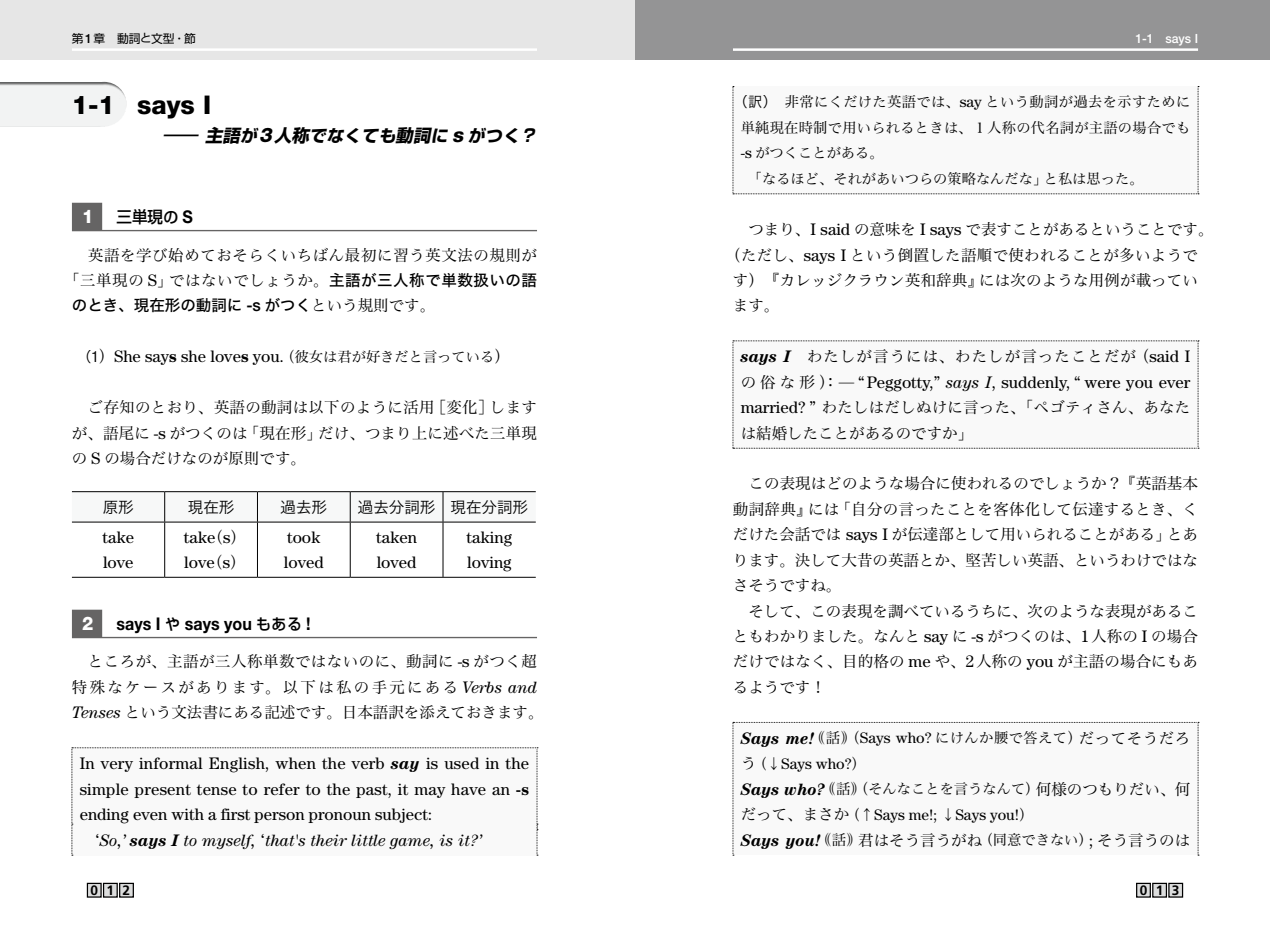
<style>
.page{position:relative;width:1270px;height:933px;background:#fff}
.page>*{position:absolute;margin:0;border:0;box-sizing:border-box;transform-origin:0 0}
.t1{font:800 25.72px "Helvetica Neue LT Std";color:#000}
.t2{font:700 17.5px "Helvetica Neue LT Std";color:#000;scale:.92 1}
.t3{font:16.62px/24.8px "Century Std";color:#000}
.t4{font:italic 16.62px "Century Std";color:#000}
.t5{font:italic 700 16.62px "Shin Go Pro";color:#000}
.t6{font:500 16.28px "Shin Go Pro";color:#000;scale:.95 1}
.t7{font:15.58px/25.4px "Hira Min Pro N W3";letter-spacing:.01em;color:#000}
.t8{font:15.58px/25.4px "Hira Min Pro N W3";letter-spacing:.03em;color:#000}
.t9{font:15.58px/25.4px "Hira Min Pro N W3";letter-spacing:.035em;color:#000;text-align:center}
.t10{font:15.58px "Hira Min Pro N W3";letter-spacing:.065em;color:#000}
.t11{font:15.58px "Hira Kaku Std N W5";color:#000}
.t12{font:15.58px "Hira Kaku Pro N W3";color:#000}
.t13{font:15.4px "Century Std";color:#000}
.t14{font:14.17px/25.4px "Hira Min Pro N W3";letter-spacing:.02em;color:#000}
.t15{font:14.17px "Hira Min Pro N W3";color:#000}
.t16{font:700 13.65px "Frutiger";letter-spacing:.62em;color:#000}
.t17{font:500 12.78px "Helvetica Neue LT Std";color:#fff;scale:.96 1}
.t18{font:11.72px "Shin Go Pro";color:#000}
.s1{font-family:"Helvetica Neue LT Std";font-weight:500;font-size:12.78px}
.s2{font-size:11.38px}
.s3{font-family:"Shin Go Pro";font-weight:400;font-size:11.72px}
.s4{font-size:17.32px}
.s5{font-family:"Helvetica Neue LT Std";font-weight:800;font-size:19.95px}
.s6{font-family:"Helvetica Neue LT Std";font-weight:800;font-size:18.72px;color:#fff}
.s7{font-size:15.58px}
.s8{font-family:"Helvetica Neue LT Std";font-weight:700;font-size:17.5px}
.s9{font-family:"Century Std";font-size:16.62px}
.s10{font-family:"Hira Kaku Std N W5"}
.s11{font-family:"Helvetica Neue LT Std";font-weight:500;font-size:16.62px}
.s12{font-family:"Hira Min Pro N W3"}
.s13{font-family:"Hira Kaku Pro N W3";font-size:14.17px}
.s14{font-family:"Helvetica Neue LT Std";font-stretch:condensed;font-size:15.4px}
.s15{font-family:"Hira Min Pro N W3";font-size:15.58px}
.s16{font-weight:700}
.s17{font-family:"Hira Min Pro N W3";font-size:14.17px}
.s18{font-weight:800;font-size:18.72px;color:#fff}
.s19{font-family:"Shin Go Pro";font-weight:500;font-size:15.58px}
.s20{font-family:"Century Std";font-style:italic;font-size:16.62px}
.s21{font-weight:700;font-style:italic}
.s22{font-family:"Hira Min Pro N W3";font-style:normal;font-size:15.58px}
.s23{font-family:"Hira Kaku Pro N W3"}
.s24{font-family:"Century Std";font-size:15.4px}
.s25{font-family:"Century Std";font-weight:700;font-style:italic;font-size:16.62px}
.s26{font-style:italic}
.s27{font-size:14.17px}
</style>
<div class="page">
<div style="left:0;top:0;width:635px;height:60px;background:#e6e6e6"></div>
<div style="left:635px;top:0;width:635px;height:60px;background:#949495"></div>
<hr style="left:733px;top:48px;width:465px;height:3px;background:#fff">
<hr style="left:72px;top:48px;width:465px;height:3px;background:#fff">
<div style="left:87px;top:883px;width:14px;height:14px;background:#dcdddd"></div>
<div style="left:87px;top:882px;width:15px;height:15px;border:1px solid #000"></div>
<div style="left:104px;top:883px;width:13px;height:14px;background:#dcdddd"></div>
<div style="left:103px;top:882px;width:15px;height:15px;border:1px solid #000"></div>
<div style="left:120px;top:883px;width:13px;height:14px;background:#dcdddd"></div>
<div style="left:119px;top:882px;width:15px;height:15px;border:1px solid #000"></div>
<div style="left:1137px;top:883px;width:13px;height:14px;background:#dcdddd"></div>
<div style="left:1136px;top:882px;width:15px;height:15px;border:1px solid #000"></div>
<div style="left:1153px;top:883px;width:13px;height:14px;background:#dcdddd"></div>
<div style="left:1152px;top:882px;width:15px;height:15px;border:1px solid #000"></div>
<div style="left:1169px;top:883px;width:13px;height:14px;background:#dcdddd"></div>
<div style="left:1168px;top:882px;width:15px;height:15px;border:1px solid #000"></div>
<div style="left:0;top:81px;width:129px;height:48px;background:#000;opacity:.6"></div>
<div style="left:72px;top:203px;width:465px;height:28px;background:#656464"></div>
<div style="left:102px;top:201px;width:440px;height:29px;background:#fff"></div>
<div style="left:72px;top:609px;width:465px;height:29px;background:#656464"></div>
<div style="left:102px;top:608px;width:440px;height:29px;background:#fff"></div>
<svg style="left:72px;top:747px;width:466px;height:108px"></svg>
<svg style="left:72px;top:491px;width:464px;height:30px"></svg>
<hr style="left:72px;top:521px;width:93px;height:1px;background:#000">
<hr style="left:165px;top:521px;width:92px;height:1px;background:#000">
<hr style="left:164px;top:522px;width:1px;height:55px;background:#000">
<hr style="left:257px;top:521px;width:93px;height:1px;background:#000">
<hr style="left:257px;top:522px;width:1px;height:55px;background:#000">
<hr style="left:350px;top:521px;width:93px;height:1px;background:#000">
<hr style="left:350px;top:522px;width:1px;height:55px;background:#000">
<hr style="left:443px;top:521px;width:93px;height:1px;background:#000">
<hr style="left:443px;top:522px;width:1px;height:55px;background:#000">
<hr style="left:72px;top:577px;width:93px;height:1px;background:#000">
<hr style="left:165px;top:577px;width:92px;height:1px;background:#000">
<hr style="left:257px;top:577px;width:93px;height:1px;background:#000">
<hr style="left:350px;top:577px;width:93px;height:1px;background:#000">
<hr style="left:443px;top:577px;width:93px;height:1px;background:#000">
<svg style="left:733px;top:86px;width:466px;height:108px"></svg>
<svg style="left:733px;top:340px;width:466px;height:109px"></svg>
<svg style="left:733px;top:722px;width:466px;height:133px"></svg>
<p class="t18" style="left:72px;top:29px;width:125px">第<span class="s1">1</span>章　動詞<span class="s2">と</span>文型・節</p>
<p class="t17" style="left:1100px;top:30px;width:104px"><span class="s3">　　</span> 1-1 says I</p>
<h1 class="t1" style="left:72px;top:89px;width:141px">1-1 says I</h1>
<p class="t5" style="left:163px;top:122px;width:380px"><span class="s4">― 主語</span>が<span class="s5">3</span><span class="s4">人称</span>でなくても<span class="s4">動詞</span>に <span class="s5">s</span> がつく<span class="s4">？</span></p>
<p class="t6" style="left:82px;top:203px;width:118px"><span class="s6">1</span> 三単現<span class="s7">の</span> <span class="s8">S</span></p>
<p class="t9" style="left:64px;top:240px;width:474px">　英語を学び始めておそらくいちばん最初に習う英文法の規則が「三単現の <span class="s9">S</span>」ではないでしょうか。<span class="s10">主語が三人称で単数扱いの語</span></p>
<p class="t11" style="left:72px;top:294px;width:365px">のとき、現在形の動詞に <span class="s11">-s</span> がつく<span class="s12">という規則です。</span></p>
<p class="t3" style="left:77px;top:344px;width:434px"><span class="s13">（</span><span class="s14">1</span><span class="s15">）</span>She say<span class="s16">s</span> she love<span class="s16">s</span> you.<span class="s17">（彼女は君が好きだと言っている</span><span class="s15">）</span></p>
<p class="t7" style="left:72px;top:393px;width:467px;text-align:justify">　ご存知のとおり、英語の動詞は以下のように活用［変化］しますが、語尾に <span class="s9">-s</span> がつくのは「現在形」だけ、つまり上に述べた三単現の <span class="s9">S</span> の場合だけなのが原則です。</p>
<p class="t12" style="left:103px;top:493px;width:33px">原形</p>
<p class="t12" style="left:188px;top:493px;width:48px">現在形</p>
<p class="t12" style="left:281px;top:493px;width:48px">過去形</p>
<p class="t12" style="left:358px;top:493px;width:172px">過去分詞形 現在分詞形</p>
<p class="t3" style="left:103px;top:525px;width:33px">take love</p>
<p class="t3" style="left:184px;top:525px;width:64px">take<span class="s15">（</span>s<span class="s15">）</span>love<span class="s15">（</span>s<span class="s15">）</span></p>
<p class="t3" style="left:284px;top:525px;width:41px">took loved</p>
<p class="t3" style="left:376px;top:525px;width:42px">taken loved</p>
<p class="t3" style="left:467px;top:525px;width:47px">taking loving</p>
<p class="t2" style="left:82px;top:613px;width:250px"><span class="s18">2</span> says I <span class="s19">や</span> says you <span class="s19">もある</span> !</p>
<p class="t8" style="left:72px;top:647px;width:473px">　ところが、主語が三人称単数ではないのに、動詞に <span class="s9">-s</span> がつく超特殊なケースがあります。以下は私の手元にある<span class="s20">Verbs and<br>Tenses</span> という文法書にある記述です。日本語訳を添えておきます。</p>
<p class="t3" style="left:80px;top:751px;width:451px">In very informal English, when the verb <span class="s21">say</span> is used in the</p>
<p class="t3" style="left:80px;top:776px;width:451px">simple present tense to refer to the past, it may have an <span class="s16">-s</span></p>
<p class="t3" style="left:80px;top:801px;width:354px">ending even with a first person pronoun subject:</p>
<p class="t4" style="left:95px;top:830px;width:388px"><span class="s22">ʻ</span>So,’ <span class="s16">says I</span> to myself, <span class="s22">ʻ</span>that's their little game, is it?’</p>
<p class="t14" style="left:741px;top:88px;width:451px;text-indent:-7px"><span class="s23">（訳）</span>　非常にくだけた英語では、<span class="s24">say</span> という動詞が過去を示すために単純現在時制で用いられるときは、１人称の代名詞が主語の場合でも<span class="s24">-s</span> がつくことがある。<br>　「なるほど、それがあいつらの策略なんだな」と私は思った。</p>
<p class="t7" style="left:733px;top:215px;width:482px">　つまり、<span class="s9">I said</span> の意味を <span class="s9">I says</span> で表すことがあるということです。</p>
<p class="t7" style="left:725px;top:240px;width:474px">（ただし、<span class="s9">says I</span> という倒置した語順で使われることが多いようで</p>
<p class="t7" style="left:733px;top:266px;width:467px">す）　『カレッジクラウン英和辞典』には次のような用例が載ってい</p>
<p class="t7" style="left:733px;top:291px;width:48px">ます。</p>
<p class="t10" style="left:741px;top:343px;width:451px"><span class="s25">says I</span>　わたしが言うには、わたしが言ったことだが（<span class="s9">said I</span></p>
<p class="t3" style="left:741px;top:369px;width:451px"><span class="s15">の俗な形）：̶</span> “Peggotty,” <span class="s26">says I</span>, suddenly, “ were you ever</p>
<p class="t7" style="left:741px;top:393px;width:451px"><span class="s9">married? ”</span> わたしはだしぬけに言った、「ペゴティさん、あなたは結婚したことがあるのですか」</p>
<p class="t7" style="left:733px;top:469px;width:467px">　この表現はどのような場合に使われるのでしょうか？『英語基本動詞辞典』には「自分の言ったことを客体化して伝達するとき、くだけた会話では <span class="s9">says I</span> が伝達部として用いられることがある」とあります。決して大昔の英語とか、堅苦しい英語、というわけではなさそうですね。<br>　そして、この表現を調べているうちに、次のような表現があることもわかりました。なんと <span class="s9">say</span> に <span class="s9">-s</span> がつくのは、<span class="s9">1</span>人称の <span class="s9">I</span> の場合だけではなく、目的格の <span class="s9">me</span> や、<span class="s9">2</span>人称の <span class="s9">you</span> が主語の場合にもあるようです！</p>
<p class="t14" style="left:741px;top:724px;width:451px"><span class="s25">Says me!</span>｟話｠（<span class="s24">Says who?</span> にけんか腰で答えて）<span class="s7">だってそうだろ</span></p>
<p class="t13" style="left:741px;top:754px;width:127px"><span class="s15">う</span><span class="s17">（↓</span>Says who?<span class="s17">）</span></p>
<p class="t15" style="left:741px;top:776px;width:451px"><span class="s25">Says who?</span>｟話｠（そんなことを言うなんて）<span class="s7">何様のつもりだい、何</span></p>
<p class="t13" style="left:741px;top:805px;width:294px"><span class="s15">だって、まさか</span><span class="s17">（↑</span>Says me!; <span class="s17">↓</span>Says you!<span class="s17">）</span></p>
<p class="t7" style="left:741px;top:825px;width:451px"><span class="s25">Says you!</span><span class="s27">｟話｠</span>君はそう言うがね<span class="s27">（同意できない）</span><span class="s9">;</span> そう言うのは</p>
<p class="t16" style="left:91px;top:882px;width:41px">012</p>
<p class="t16" style="left:1140px;top:882px;width:41px">013</p>
</div>
